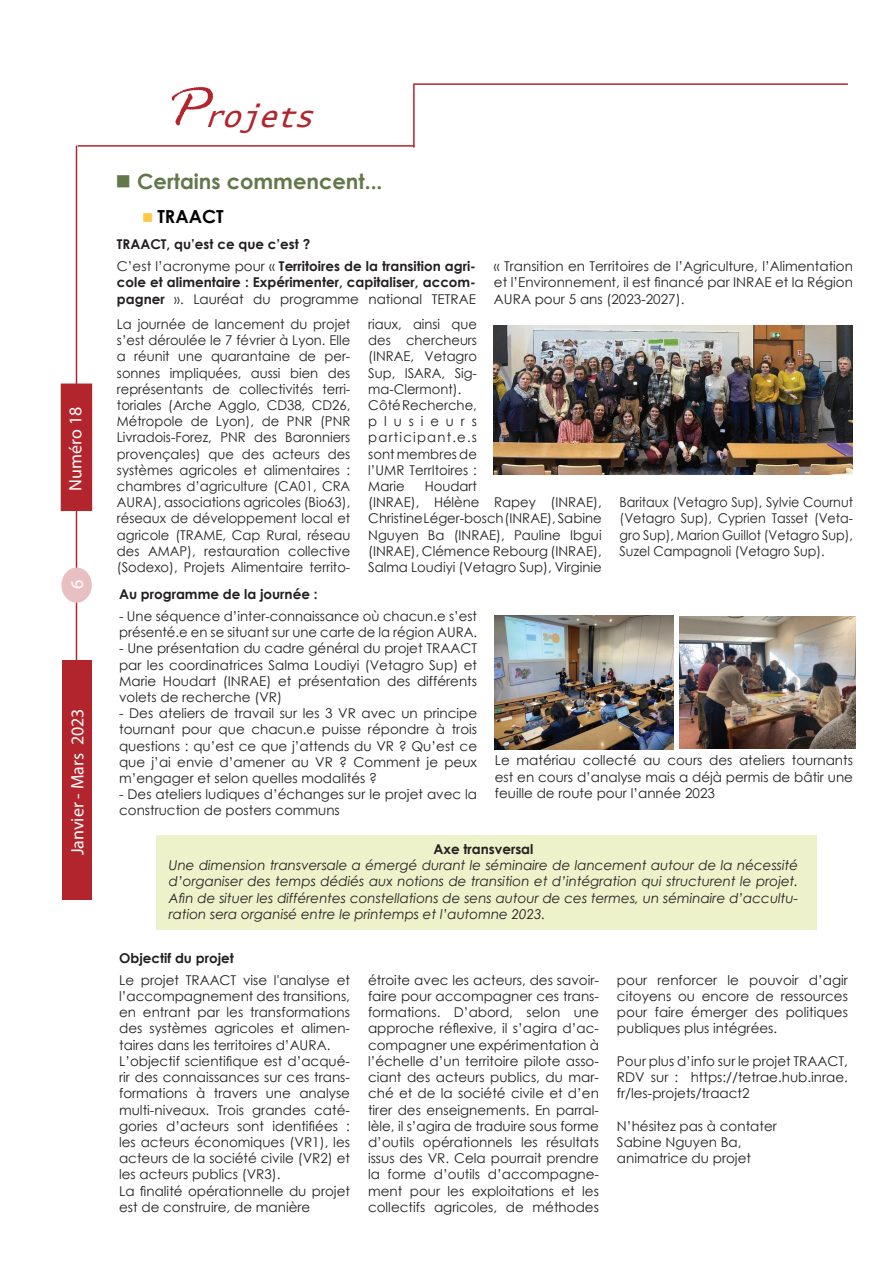
<style>
.page{position:relative;width:893px;height:1263px;background:#fff}
.page>*{position:absolute;margin:0;border:0;box-sizing:border-box;transform-origin:0 0}
.t1{font:italic 30px "Lucida Console";color:#b3252d}
.t2{font:700 21px "Century Gothic";color:#62784a}
.t3{font:18px "Myriad Pro";color:#fff}
.t4{font:700 18px "Century Gothic";color:#040503}
.t5{font:13.5px/16.2px "Century Gothic";color:#231f20;text-align:justify}
.t6{font:italic 13.5px/16.2px "Century Gothic";color:#231f20;text-align:justify}
.t7{font:700 13.5px/22.2px "Century Gothic";color:#231f20}
.t8{font:13.5px/16.2px "Century Gothic";color:#231f20;text-align:justify;scale:.94 1}
.s1{font-family:"Rage";font-size:60px}
.s2{color:#fcc942}
.s3{font-weight:400}
</style>
<div class="page">
<div style="left:156px;top:835px;width:660px;height:95px;background:#eef2ca"></div>
<hr style="left:413px;top:83px;width:435px;height:2px;background:#b3252d">
<hr style="left:413px;top:85px;width:2px;height:63px;background:#b3252d">
<hr style="left:78px;top:145px;width:337px;height:2px;background:#b3252d">
<hr style="left:76px;top:146px;width:1px;height:574px;background:#b3252d">
<div style="left:62px;top:660px;width:30px;height:240px;background:#b3252d"></div>
<div style="left:61px;top:383px;width:31px;height:128px;background:#b3252d"></div>
<div style="left:61px;top:568px;width:31px;height:35px;background:#e9c0c1;border-radius:50%"></div>
<img style="left:494px;top:325px;width:358px;height:150px">
<img style="left:495px;top:615px;width:178px;height:134px">
<img style="left:679px;top:616px;width:176px;height:132px">
<h3 class="t3" style="left:65px;top:490px;width:85px;rotate:-90deg">Numéro 18</h3>
<h3 class="t3" style="left:67px;top:589px;width:11px;rotate:-90deg">6</h3>
<h3 class="t3" style="left:67px;top:855px;width:148px;rotate:-90deg">Janvier - Mars 2023</h3>
<h1 class="t1" style="left:167px;top:104px;width:157px"><span class="s1">P</span>rojets</h1>
<h2 class="t2" style="left:116px;top:172px;width:268px">■ Certains commencent...</h2>
<h3 class="t4" style="left:142px;top:208px;width:83px"><span class="s2">■</span> TRAACT</h3>
<p class="t7" style="left:117px;top:234px;width:361px">TRAACT, qu’est ce que c’est ?<br><span class="s3">C’est l’acronyme pour «</span> Territoires de la transition agri-</p>
<p class="t7" style="left:117px;top:275px;width:361px;line-height:16.2px">cole et alimentaire : Expérimenter, capitaliser, accom&shy;pagner <span class="s3">». Lauréat du programme national TETRAE</span></p>
<p class="t5" style="left:494px;top:259px;width:361px">« Transition en Territoires de l’Agriculture, l’Alimentation et l’Environnement, il est financé par INRAE et la Région AURA pour 5 ans (2023-2027).</p>
<p class="t5" style="left:117px;top:317px;width:235px">La journée de lancement du projet s’est déroulée le 7 février à Lyon. Elle a réunit une quarantaine de per&shy;sonnes impliquées, aussi bien des représentants de collectivités terri&shy;toriales (Arche Agglo, CD38, CD26, Métropole de Lyon), de PNR (PNR Livradois-Forez, PNR des Baronniers provençales) que des acteurs des systèmes agricoles et alimentaires : chambres d’agriculture (CA01, CRA AURA), associations agricoles (Bio63), réseaux de développement local et agricole (TRAME, Cap Rural, réseau des AMAP), restauration collective (Sodexo), Projets Alimentaire territo-</p>
<p class="t5" style="left:368px;top:317px;width:110px;text-align:left">riaux, ainsi que des chercheurs (INRAE, Vetagro<br>Sup, ISARA, Sig&shy;ma-Clermont).<br>Côté Recherche, plusieurs participant.e.s sont membres de l’UMR TerrItoires :<br>Marie</p>
<p class="t5" style="left:368px;top:479px;width:235px;text-align:left;text-indent:56px">Houdart<br>(INRAE), Hélène Rapey (INRAE),<br>Christine Léger-bosch (INRAE), Sabine<br>Nguyen Ba (INRAE), Pauline Ibgui (INRAE), Clémence Rebourg (INRAE),<br>Salma Loudiyi (Vetagro Sup), Virginie</p>
<p class="t8" style="left:620px;top:494px;width:250px">Baritaux (Vetagro Sup), Sylvie Cournut (Vetagro Sup), Cyprien Tasset (Veta&shy;gro Sup), Marion Guillot (Vetagro Sup), Suzel Campagnoli (Vetagro Sup).</p>
<p class="t7" style="left:119px;top:583px;width:200px">Au programme de la journée :</p>
<p class="t5" style="left:119px;top:609px;width:360px">- Une séquence d’inter-connaissance où chacun.e s’est présenté.e en se situant sur une carte de la région AURA.</p>
<p class="t5" style="left:119px;top:641px;width:360px">- Une présentation du cadre général du projet TRAACT par les coordinatrices Salma Loudiyi (Vetagro Sup) et Marie Houdart (INRAE) et présentation des différents volets de recherche (VR)</p>
<p class="t5" style="left:119px;top:705px;width:359px">- Des ateliers de travail sur les 3 VR avec un principe tournant pour que chacun.e puisse répondre à trois questions : qu’est ce que j’attends du VR ? Qu’est ce que j’ai envie d’amener au VR ? Comment je peux m’engager et selon quelles modalités ?</p>
<p class="t5" style="left:119px;top:787px;width:359px">- Des ateliers ludiques d’échanges sur le projet avec la construction de posters communs</p>
<p class="t5" style="left:495px;top:753px;width:360px">Le matériau collecté au cours des ateliers tournants est en cours d’analyse mais a déjà permis de bâtir une feuille de route pour l’année 2023</p>
<p class="t7" style="left:434px;top:839px;width:101px">Axe transversal</p>
<p class="t6" style="left:169px;top:858px;width:631px">Une dimension transversale a émergé durant le séminaire de lancement autour de la nécessité d’organiser des temps dédiés aux notions de transition et d’intégration qui structurent le projet.<br>Afin de situer les différentes constellations de sens autour de ces termes, un séminaire d’accultu&shy;ration sera organisé entre le printemps et l’automne 2023.</p>
<p class="t7" style="left:119px;top:947px;width:116px">Objectif du projet</p>
<p class="t5" style="left:119px;top:973px;width:232px;text-align:left">Le projet TRAACT vise l'analyse et l’accompagnement des transitions, en entrant par les transformations des systèmes agricoles et alimen&shy;taires dans les territoires d’AURA.<br>L’objectif scientifique est d’acqué&shy;rir des connaissances sur ces trans&shy;formations à travers une analyse multi-niveaux. Trois grandes caté&shy;gories d’acteurs sont identifiées : les acteurs économiques (VR1), les acteurs de la société civile (VR2) et les acteurs publics (VR3).<br>La finalité opérationnelle du projet est de construire, de manière</p>
<p class="t5" style="left:368px;top:973px;width:232px">étroite avec les acteurs, des savoir&shy;faire pour accompagner ces trans&shy;formations. D’abord, selon une approche réflexive, il s’agira d’ac&shy;compagner une expérimentation à l’échelle d’un territoire pilote asso&shy;ciant des acteurs publics, du mar&shy;ché et de la société civile et d’en tirer des enseignements. En parral&shy;lèle, il s’agira de traduire sous forme d’outils opérationnels les résultats issus des VR. Cela pourrait prendre la forme d’outils d’accompagne&shy;ment pour les exploitations et les collectifs agricoles, de méthodes</p>
<p class="t5" style="left:617px;top:973px;width:232px">pour renforcer le pouvoir d’agir citoyens ou encore de ressources pour faire émerger des politiques publiques plus intégrées.</p>
<p class="t5" style="left:617px;top:1054px;width:232px">Pour plus d’info sur le projet TRAACT, RDV sur : https://tetrae.hub.inrae. fr/les-projets/traact2</p>
<p class="t5" style="left:617px;top:1117px;width:161px;text-align:left">N’hésitez pas à contater<br>Sabine Nguyen Ba, animatrice du projet</p>
</div>
